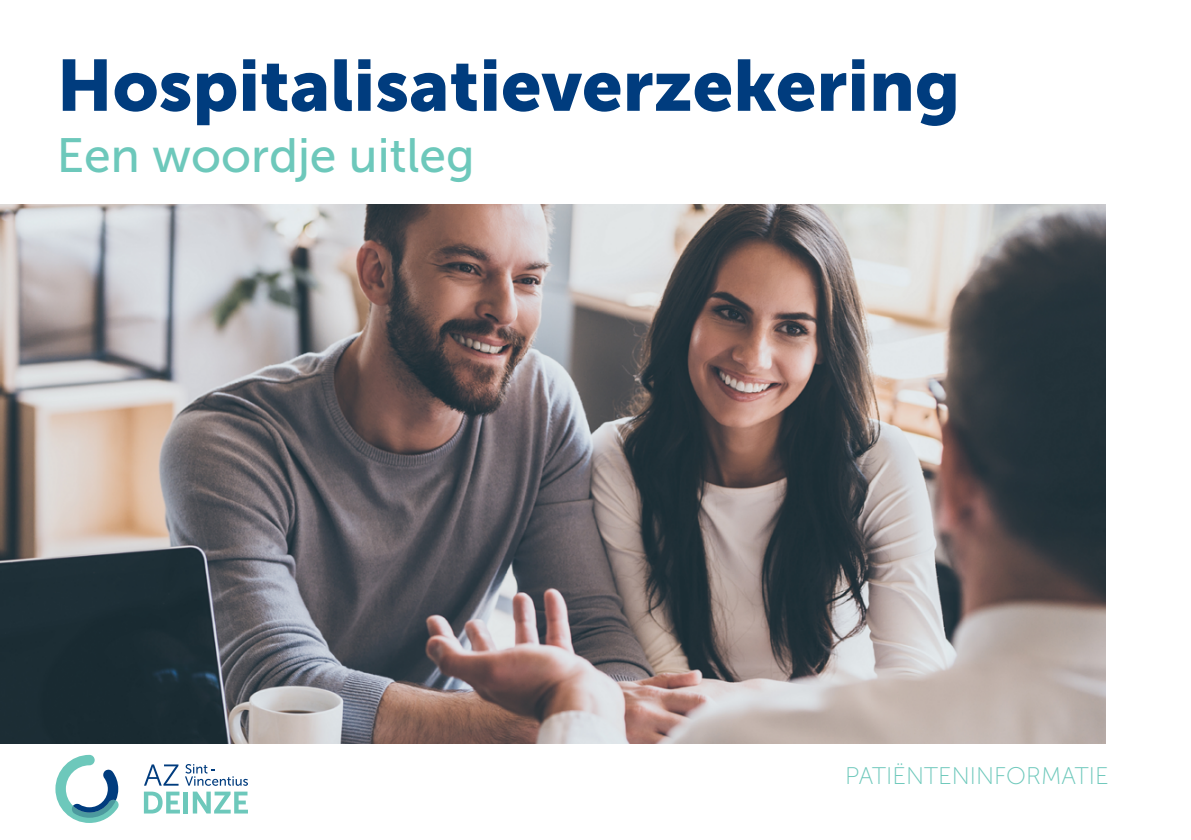
<style>
.page{position:relative;width:1191px;height:840px;background:#fff}
.page>*{position:absolute;margin:0;border:0;box-sizing:border-box;transform-origin:0 0}
.t1{font:72px "Museo Sans 900";color:#003c7e}
.t2{font:48px "Museo Sans 500";color:#6dc8bb}
.t3{font:24px "Museo Sans 100";color:#6dc8bb}
</style>
<div class="page">
<img style="left:0;top:204px;width:1106px;height:539px">
<svg style="left:55px;top:754px;width:64px;height:68px"></svg>
<svg style="left:144px;top:764px;width:34px;height:21px"></svg>
<svg style="left:144px;top:791px;width:36px;height:22px"></svg>
<div style="left:183px;top:791px;width:5px;height:22px;background:#6dc8bb"></div>
<svg style="left:193px;top:791px;width:55px;height:22px"></svg>
<svg style="left:185px;top:764px;width:63px;height:21px"></svg>
<p class="t1" style="left:57px;top:45px;width:905px">Hospitalisatieverzekering</p>
<p class="t2" style="left:57px;top:129px;width:419px">Een woordje uitleg</p>
<p class="t3" style="left:845px;top:762px;width:265px">PATIËNTENINFORMATIE</p>
</div>
